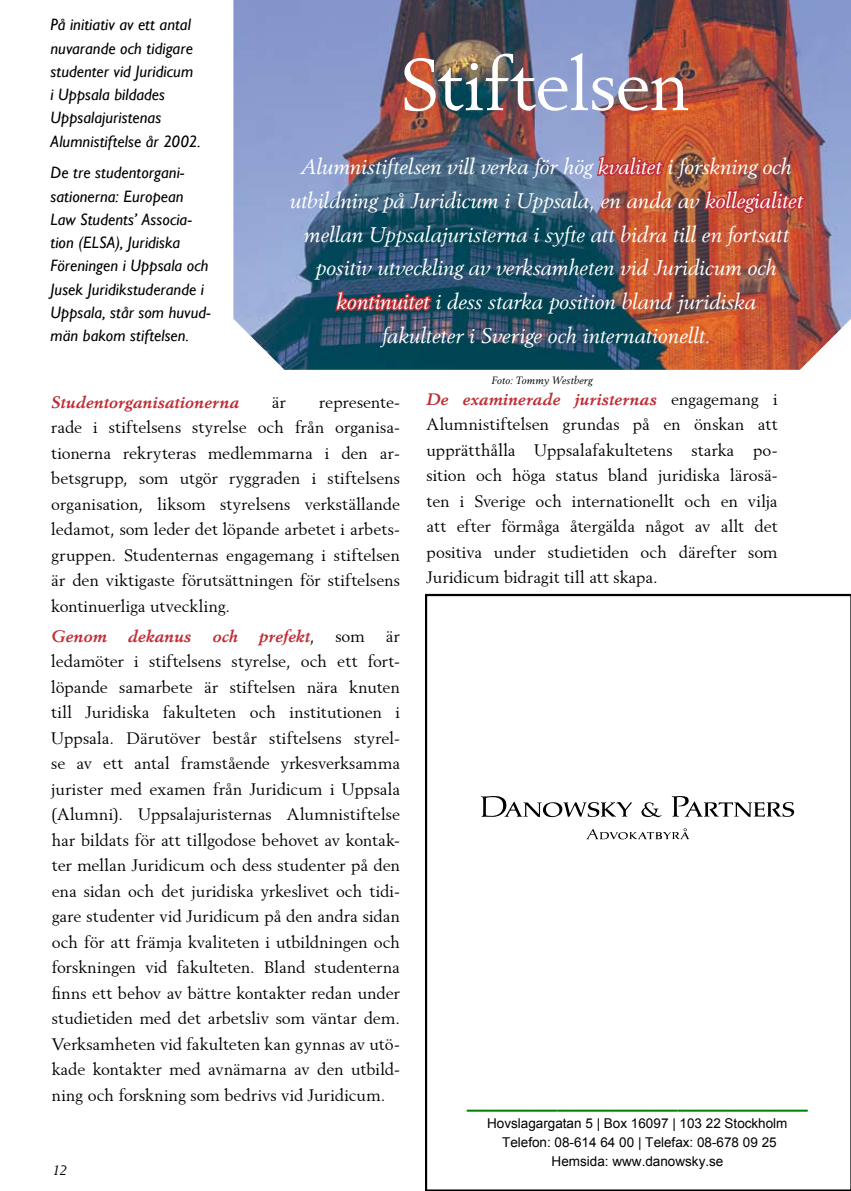
<style>
.page{position:relative;width:851px;height:1191px;background:#fff}
.page>*{position:absolute;margin:0;border:0;box-sizing:border-box;transform-origin:0 0}
.t1{font:72px "Berling";letter-spacing:-.005em;color:#fff}
.t2{font:italic 21px/33.8px "Berling";color:#fff;text-align:center}
.t3{font:700 18px "Arial";color:#008000}
.t4{font:16.5px/25.5px "Berling";letter-spacing:.005em;color:#000;text-align:justify}
.t5{font:italic 16.5px/23.2px "Gill Alt One";letter-spacing:.005em;color:#000}
.t6{font:italic 700 16.5px "Berling";letter-spacing:.02em;color:#bf2f37}
.t7{font:13.5px/18.6px "Arial";color:#000;text-align:center}
.t8{font:italic 13.5px "Berling";color:#000}
.t9{font:italic 10.5px "Berling";letter-spacing:.015em;color:#000}
.s1{font-weight:400;font-style:normal;color:#000}
.s2{font-weight:700;font-style:italic;color:#bf2f37}
</style>
<div class="page">
<img style="left:233px;top:0;width:617px;height:370px">
<svg style="left:595px;top:153px;width:70px;height:25px;background:#c14841"></svg>
<svg style="left:701px;top:187px;width:106px;height:29px;background:#b84037"></svg>
<svg style="left:333px;top:278px;width:100px;height:38px;background:#514358"></svg>
<svg style="left:425px;top:594px;width:425px;height:597px"></svg>
<svg style="left:671px;top:795px;width:123px;height:22px"></svg>
<svg style="left:481px;top:795px;width:151px;height:23px"></svg>
<svg style="left:641px;top:801px;width:20px;height:16px"></svg>
<svg style="left:586px;top:828px;width:103px;height:12px"></svg>
<p class="t5" style="left:51px;top:13px;width:152px">På initiativ av ett antal nuvarande och tidigare studenter vid Juridicum<br>i Uppsala bildades<br>Uppsalajuristenas<br>Alumnistiftelse år 2002.</p>
<p class="t5" style="left:51px;top:161px;width:162px">De tre studentorgani&shy;sationerna: European<br>Law Students’ Associa&shy;tion (ELSA), Juridiska<br>Föreningen i Uppsala och<br>Jusek Juridikstuderande i<br>Uppsala, står som huvud&shy;män bakom stiftelsen.</p>
<h1 class="t1" style="left:400px;top:41px;width:291px">Stiftelsen</h1>
<p class="t2" style="left:290px;top:150px;width:515px">Alumnistiftelsen vill verka för hög kvalitet i forskning och utbildning på Juridicum i Uppsala, en anda av kollegialitet mellan Uppsalajuristerna i syfte att bidra till en fortsatt positiv utveckling av verksamheten vid Juridicum och kontinuitet i dess starka position bland juridiska<br>fakulteter i Sverige och internationellt.</p>
<p class="t9" style="left:491px;top:374px;width:102px">Foto: Tommy Westberg</p>
<p class="t6" style="left:51px;top:392px;width:189px">Studentorganisationerna</p>
<p class="t4" style="left:272px;top:389px;width:16px">är</p>
<p class="t4" style="left:51px;top:389px;width:350px;text-indent:268px">represente&shy;rade i stiftelsens styrelse och från organisa&shy;tionerna rekryteras medlemmarna i den ar&shy;betsgrupp, som utgör ryggraden i stiftelsens organisation, liksom styrelsens verkställande ledamot, som leder det löpande arbetet i arbets&shy;gruppen. Studenternas engagemang i stiftelsen är den viktigaste förutsättningen för stiftelsens kontinuerliga utveckling.</p>
<p class="t6" style="left:51px;top:626px;width:57px">Genom</p>
<p class="t6" style="left:128px;top:626px;width:65px">dekanus</p>
<p class="t6" style="left:212px;top:626px;width:27px">och</p>
<p class="t6" style="left:259px;top:626px;width:57px">prefekt<span class="s1">,</span></p>
<p class="t4" style="left:335px;top:623px;width:31px">som</p>
<p class="t4" style="left:51px;top:623px;width:350px;text-indent:334px">är ledamöter i stiftelsens styrelse, och ett fort&shy;löpande samarbete är stiftelsen nära knuten till Juridiska fakulteten och institutionen i Uppsala. Därutöver består stiftelsens styrel&shy;se av ett antal framstående yrkesverksamma jurister med examen från Juridicum i Uppsala (Alumni). Uppsalajuristernas Alumnistiftelse har bildats för att tillgodose behovet av kontak&shy;ter mellan Juridicum och dess studenter på den ena sidan och det juridiska yrkeslivet och tidi&shy;gare studenter vid Juridicum på den andra sidan och för att främja kvaliteten i utbildningen och forskningen vid fakulteten. Bland studenterna finns ett behov av bättre kontakter redan under studietiden med det arbetsliv som väntar dem.<br>Verksamheten vid fakulteten kan gynnas av utö&shy;kade kontakter med avnämarna av den utbild&shy;ning och forskning som bedrivs vid Juridicum.</p>
<p class="t8" style="left:53px;top:1162px;width:16px">12</p>
<p class="t4" style="left:426px;top:386px;width:352px"><span class="s2">De examinerade juristernas</span> engagemang i Alumnistiftelsen grundas på en önskan att upprätthålla Uppsalafakultetens starka po&shy;sition och höga status bland juridiska lärosä&shy;ten i Sverige och internationellt och en vilja att efter förmåga återgälda något av allt det positiva under studietiden och därefter som Juridicum bidragit till att skapa.</p>
<p class="t3" style="left:467px;top:1089px;width:342px">__________________________________</p>
<p class="t7" style="left:487px;top:1114px;width:302px">Hovslagargatan 5 | Box 16097 | 103 22 Stockholm<br>Telefon: 08-614 64 00 | Telefax: 08-678 09 25<br>Hemsida: www.danowsky.se</p>
</div>
